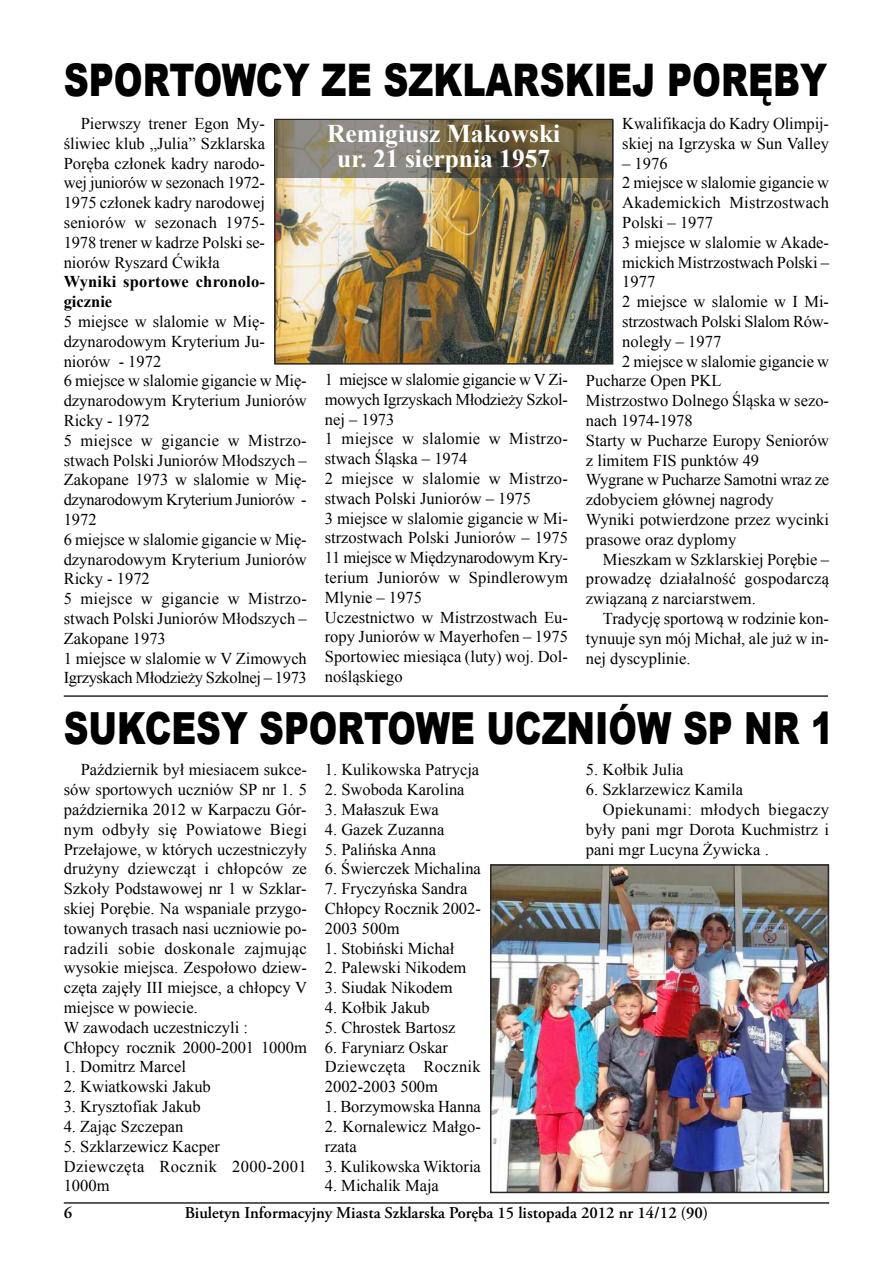
<style>
.page{position:relative;width:893px;height:1263px;background:#fff}
.page>*{position:absolute;margin:0;border:0;box-sizing:border-box;transform-origin:0 0}
.t1{font:900 45px "Arial";color:#000;scale:.77 1}
.t2{font:900 44.25px "Arial";color:#000;scale:.78 1}
.t3{font:700 25.5px/25.5px "Times New Roman";color:#fff;text-align:center}
.t4{font:16.5px/19.8px "Times New Roman";color:#000}
.t5{font:600 16.5px "Adobe Garamond Pro";color:#000}
.t6{font:16.5px/19.8px "Times New Roman";letter-spacing:.025em;color:#000}
.t7{font:700 16.5px/19.8px "Times New Roman";letter-spacing:.015em;color:#000}
</style>
<div class="page">
<img style="left:277px;top:177px;width:333px;height:185px">
<div style="left:274px;top:119px;width:339px;height:246px;border:2px solid #272627"></div>
<img style="left:493px;top:867px;width:333px;height:323px">
<div style="left:490px;top:864px;width:339px;height:329px;border:2px solid #272627"></div>
<hr style="left:64px;top:1202px;width:765px;height:2px;background:#272627">
<hr style="left:274px;top:120px;width:1px;height:57px;background:#272627">
<hr style="left:613px;top:120px;width:1px;height:57px;background:#272627">
<img style="left:276px;top:120px;width:336px;height:57px">
<hr style="left:64px;top:695px;width:764px;height:2px;background:#272627">
<h1 class="t1" style="left:64px;top:46px;width:993px">SPORTOWCY ZE SZKLARSKIEJ PORęBY</h1>
<h3 class="t3" style="left:327px;top:121px;width:235px">Remigiusz Makowski ur. 21 sierpnia 1957</h3>
<p class="t4" style="left:622px;top:113px;width:208px">Kwalifikacja do Kadry Olimpij&shy;skiej na Igrzyska w Sun Valley</p>
<p class="t4" style="left:622px;top:153px;width:47px">– 1976</p>
<p class="t4" style="left:622px;top:173px;width:208px">2 miejsce w slalomie gigancie w</p>
<p class="t4" style="left:622px;top:193px;width:208px">Akademickich Mistrzostwach</p>
<p class="t4" style="left:622px;top:212px;width:92px">Polski – 1977</p>
<p class="t4" style="left:622px;top:232px;width:208px">3 miejsce w slalomie w Akade-</p>
<p class="t4" style="left:622px;top:252px;width:208px">mickich Mistrzostwach Polski –</p>
<p class="t4" style="left:622px;top:272px;width:34px">1977</p>
<p class="t4" style="left:622px;top:292px;width:208px">2 miejsce w slalomie w I Mi-</p>
<p class="t4" style="left:622px;top:311px;width:208px">strzostwach Polski Slalom Rów-</p>
<p class="t4" style="left:622px;top:331px;width:100px">noległy – 1977</p>
<p class="t4" style="left:622px;top:351px;width:208px">2 miejsce w slalomie gigancie w</p>
<p class="t4" style="left:586px;top:371px;width:137px">Pucharze Open PKL</p>
<p class="t4" style="left:586px;top:391px;width:245px">Mistrzostwo Dolnego Śląska w sezo-</p>
<p class="t4" style="left:586px;top:410px;width:108px">nach 1974-1978</p>
<p class="t4" style="left:586px;top:430px;width:245px">Starty w Pucharze Europy Seniorów</p>
<p class="t4" style="left:586px;top:450px;width:175px">z limitem FIS punktów 49</p>
<p class="t4" style="left:586px;top:470px;width:245px">Wygrane w Pucharze Samotni wraz ze</p>
<p class="t4" style="left:586px;top:490px;width:189px">zdobyciem głównej nagrody</p>
<p class="t4" style="left:586px;top:509px;width:245px">Wyniki potwierdzone przez wycinki</p>
<p class="t4" style="left:586px;top:529px;width:152px">prasowe oraz dyplomy</p>
<p class="t4" style="left:603px;top:549px;width:228px">Mieszkam w Szklarskiej Porębie –</p>
<p class="t4" style="left:586px;top:569px;width:245px">prowadzę działalność gospodarczą</p>
<p class="t4" style="left:586px;top:589px;width:171px">związaną z narciarstwem.</p>
<p class="t4" style="left:603px;top:608px;width:228px">Tradycję sportową w rodzinie kon-</p>
<p class="t4" style="left:586px;top:628px;width:245px">tynuuje syn mój Michał, ale już w in-</p>
<p class="t4" style="left:586px;top:648px;width:106px">nej dyscyplinie.</p>
<p class="t4" style="left:64px;top:113px;width:203px;text-align:justify;text-indent:17px">Pierwszy trener Egon My&shy;śliwiec klub „Julia” Szklarska Poręba członek kadry narodo&shy;wej juniorów w sezonach 1972- 1975 członek kadry narodowej seniorów w sezonach 1975- 1978 trener w kadrze Polski se&shy;niorów Ryszard Ćwikła</p>
<p class="t7" style="left:64px;top:272px;width:203px">Wyniki sportowe chronolo&shy;gicznie</p>
<p class="t4" style="left:64px;top:311px;width:245px">5 miejsce w slalomie w Mię&shy;dzynarodowym Kryterium Ju&shy;niorów - 1972<br>6 miejsce w slalomie gigancie w Mię&shy;dzynarodowym Kryterium Juniorów<br>Ricky - 1972<br>5 miejsce w gigancie w Mistrzo&shy;stwach Polski Juniorów Młodszych –<br>Zakopane 1973 w slalomie w Mię&shy;dzynarodowym Kryterium Juniorów -<br>1972<br>6 miejsce w slalomie gigancie w Mię&shy;dzynarodowym Kryterium Juniorów<br>Ricky - 1972<br>5 miejsce w gigancie w Mistrzo&shy;stwach Polski Juniorów Młodszych –<br>Zakopane 1973<br>1 miejsce w slalomie w V Zimowych<br>Igrzyskach Młodzieży Szkolnej – 1973</p>
<p class="t4" style="left:325px;top:370px;width:245px">1 miejsce w slalomie gigancie w V Zi&shy;mowych Igrzyskach Młodzieży Szkol&shy;nej – 1973<br>1 miejsce w slalomie w Mistrzo&shy;stwach Śląska – 1974<br>2 miejsce w slalomie w Mistrzo&shy;stwach Polski Juniorów – 1975<br>3 miejsce w slalomie gigancie w Mi&shy;strzostwach Polski Juniorów – 1975<br>11 miejsce w Międzynarodowym Kry&shy;terium Juniorów w Spindlerowym<br>Mlynie – 1975<br>Uczestnictwo w Mistrzostwach Eu&shy;ropy Juniorów w Mayerhofen – 1975<br>Sportowiec miesiąca (luty) woj. Dol&shy;nośląskiego</p>
<h2 class="t2" style="left:64px;top:695px;width:989px">SUKCESY SPORTOWE UCZNIÓW SP NR 1</h2>
<p class="t4" style="left:64px;top:760px;width:245px;text-indent:17px">Październik był miesiacem sukce&shy;sów sportowych uczniów SP nr 1. 5 października 2012 w Karpaczu Gór&shy;nym odbyły się Powiatowe Biegi<br>Przełajowe, w których uczestniczyły drużyny dziewcząt i chłopców ze<br>Szkoły Podstawowej nr 1 w Szklar&shy;skiej Porębie. Na wspaniale przygo&shy;towanych trasach nasi uczniowie po&shy;radzili sobie doskonale zajmując wysokie miejsca. Zespołowo dziew&shy;częta zajęły III miejsce, a chłopcy V miejsce w powiecie.<br>W zawodach uczestniczyli :<br>Chłopcy rocznik 2000-2001 1000m</p>
<p class="t4" style="left:64px;top:1057px;width:124px">1. Domitrz Marcel</p>
<p class="t4" style="left:64px;top:1077px;width:149px">2. Kwiatkowski Jakub</p>
<p class="t4" style="left:64px;top:1096px;width:139px">3. Krysztofiak Jakub</p>
<p class="t4" style="left:64px;top:1116px;width:121px">4. Zając Szczepan</p>
<p class="t6" style="left:64px;top:1136px;width:245px">5. Szklarzewicz Kacper<br>Dziewczęta Rocznik 2000-2001<br>1000m</p>
<p class="t4" style="left:325px;top:760px;width:156px">1. Kulikowska Patrycja</p>
<p class="t4" style="left:325px;top:780px;width:141px">2. Swoboda Karolina</p>
<p class="t4" style="left:325px;top:799px;width:116px">3. Małaszuk Ewa</p>
<p class="t4" style="left:325px;top:819px;width:121px">4. Gazek Zuzanna</p>
<p class="t4" style="left:325px;top:839px;width:113px">5. Palińska Anna</p>
<p class="t4" style="left:325px;top:859px;width:158px">6. Świerczek Michalina</p>
<p class="t4" style="left:325px;top:879px;width:158px">7. Fryczyńska Sandra<br>Chłopcy Rocznik 2002-<br>2003 500m</p>
<p class="t4" style="left:325px;top:938px;width:131px">1. Stobiński Michał</p>
<p class="t4" style="left:325px;top:958px;width:143px">2. Palewski Nikodem</p>
<p class="t4" style="left:325px;top:978px;width:129px">3. Siudak Nikodem</p>
<p class="t4" style="left:325px;top:997px;width:106px">4. Kołbik Jakub</p>
<p class="t4" style="left:325px;top:1017px;width:132px">5. Chrostek Bartosz</p>
<p class="t4" style="left:325px;top:1037px;width:158px">6. Faryniarz Oskar<br>Dziewczęta Rocznik<br>2002-2003 500m</p>
<p class="t4" style="left:325px;top:1096px;width:158px">1. Borzymowska Hanna</p>
<p class="t4" style="left:325px;top:1116px;width:158px">2. Kornalewicz Małgo&shy;rzata</p>
<p class="t4" style="left:325px;top:1156px;width:158px">3. Kulikowska Wiktoria</p>
<p class="t4" style="left:325px;top:1176px;width:116px">4. Michalik Maja</p>
<p class="t4" style="left:586px;top:760px;width:99px">5. Kołbik Julia</p>
<p class="t4" style="left:586px;top:780px;width:159px">6. Szklarzewicz Kamila</p>
<p class="t4" style="left:603px;top:799px;width:228px">Opiekunami: młodych biegaczy</p>
<p class="t4" style="left:586px;top:819px;width:245px">były pani mgr Dorota Kuchmistrz i</p>
<p class="t4" style="left:586px;top:839px;width:184px">pani mgr Lucyna Żywicka .</p>
<p class="t5" style="left:64px;top:1206px;width:10px">6</p>
<p class="t5" style="left:185px;top:1206px;width:525px">Biuletyn Informacyjny Miasta Szklarska Poręba 15 listopada 2012 nr 14/12 (90)</p>
</div>
